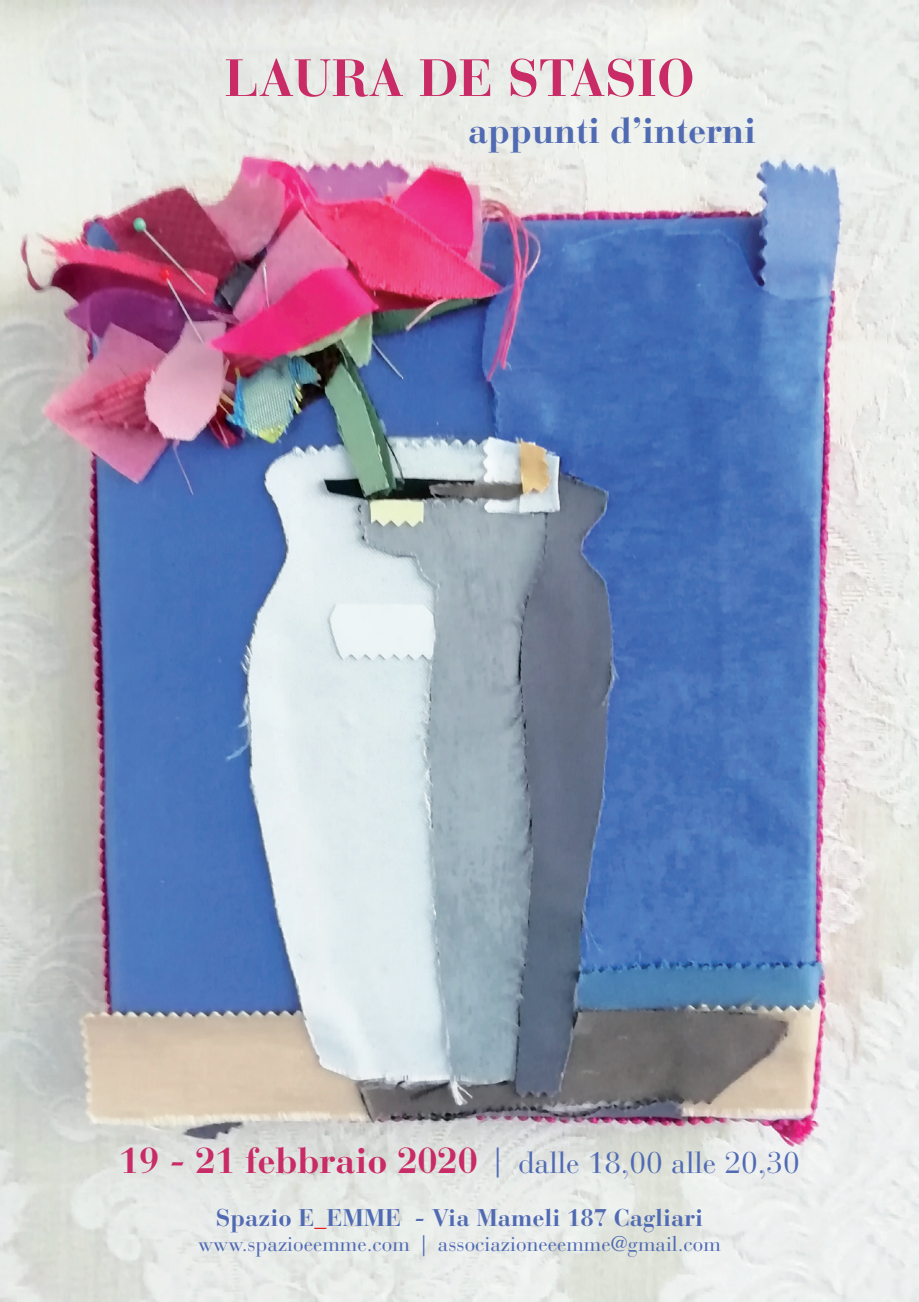
<style>
.page{position:relative;width:919px;height:1302px;background:#fff}
.page>*{position:absolute;margin:0;border:0;box-sizing:border-box;transform-origin:0 0}
.t1{font:700 51.9px "Bauer Bodoni";color:#c82b65}
.t2{font:700 36px "Bauer Bodoni";color:#516bb3}
.t3{font:30px "Bauer Bodoni";color:#516bb3}
.t4{font:700 24px "Bauer Bodoni";color:#516bb3}
.t5{font:21px "Bauer Bodoni";color:#516bb3}
.s1{font-weight:700;font-size:36px;color:#c82b65}
.s2{color:#ee1d23}
</style>
<div class="page">
<img style="left:0;top:0;width:918px;height:1301px">
<h1 class="t1" style="left:224px;top:47px;width:471px">LAURA DE STASIO</h1>
<h2 class="t2" style="left:468px;top:109px;width:290px">appunti d’interni</h2>
<h3 class="t3" style="left:119px;top:1144px;width:682px"><span class="s1">19 - 21 febbraio 2020</span> | dalle 18,00 alle 20,30</h3>
<p class="t4" style="left:216px;top:1203px;width:489px">Spazio E<span class="s2">_</span>EMME - Via Mameli 187 Cagliari</p>
<p class="t5" style="left:198px;top:1231px;width:524px">www.spazioeemme.com | associazioneeemme@gmail.com</p>
</div>
